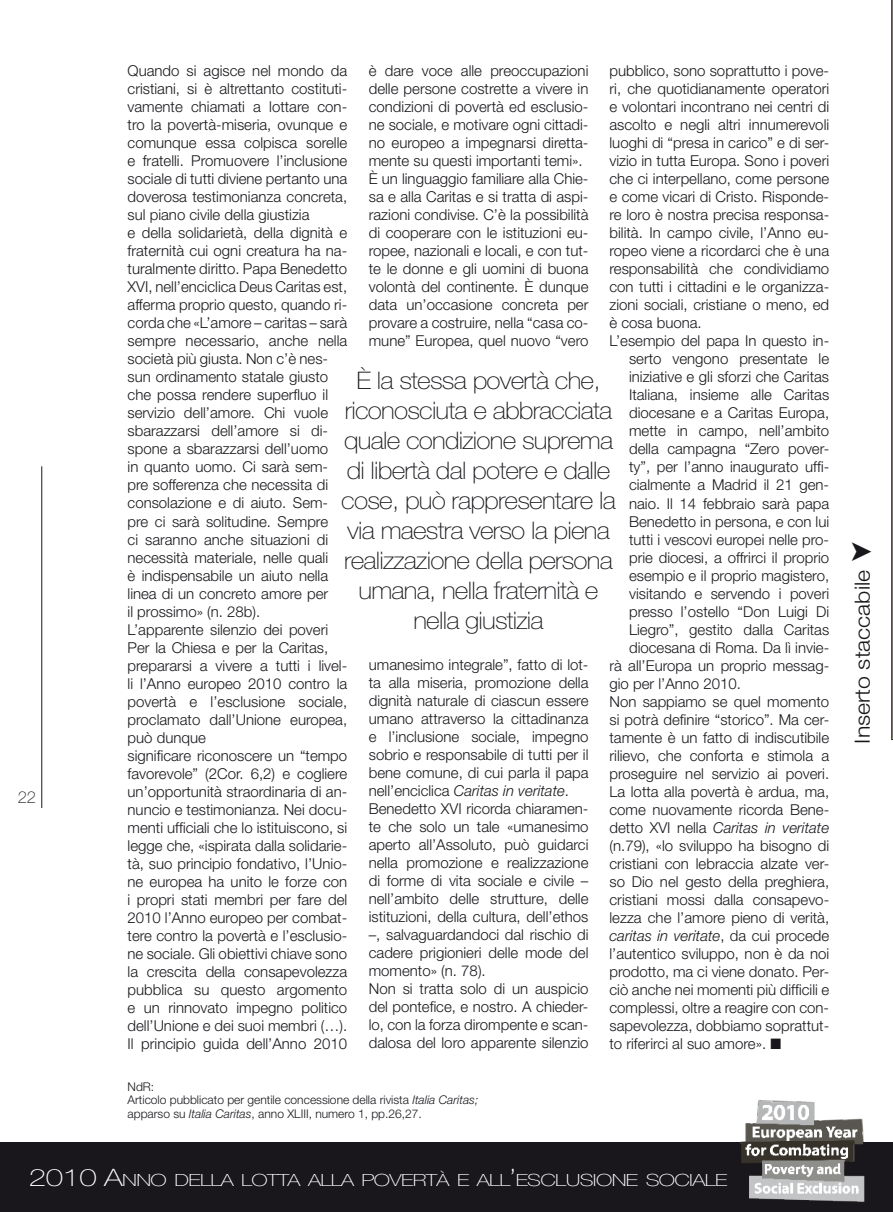
<style>
.page{position:relative;width:893px;height:1212px;background:#fff}
.page>*{position:absolute;margin:0;border:0;box-sizing:border-box;transform-origin:0 0}
.t1{font:100 24.15px/30px "Helvetica Neue";letter-spacing:-.03em;color:#1a171c;text-align:center;scale:1.08 1}
.t2{font:300 21px "Helvetica Neue";color:#1a171c;scale:1.1 1}
.t3{font:100 16.8px "Helvetica Neue";letter-spacing:-.03em;color:#fff;scale:1.3 1}
.t4{font:100 16.5px "Helvetica Neue";color:#1a171c}
.t5{font:300 15px/18px "Helvetica Neue";color:#1a171c}
.t6{font:italic 300 15px "Helvetica Neue";color:#1a171c}
.t7{font:300 12px/13.5px "Helvetica Neue";color:#1a171c}
.s1{font-style:normal}
.s2{font-style:italic}
.s3{font-size:24px}
</style>
<div class="page">
<hr style="left:42px;top:466px;width:1px;height:342px;background:#1a171c">
<svg style="left:891px;top:0;width:2px;height:740px"></svg>
<div style="left:0;top:1142px;width:893px;height:70px;background:#1a171c"></div>
<img style="left:740px;top:1100px;width:125px;height:102px">
<p class="t4" style="left:18px;top:787px;width:20px">22</p>
<p class="t5" style="left:128px;top:62px;width:221px">Quando si agisce nel mondo da cristiani, si è altrettanto costituti&shy;vamente chiamati a lottare con&shy;tro la povertà-miseria, ovunque e comunque essa colpisca sorelle e fratelli. Promuovere l’inclusione sociale di tutti diviene pertanto una doverosa testimonianza concreta, sul piano civile della giustizia<br>e della solidarietà, della dignità e fraternità cui ogni creatura ha na&shy;turalmente diritto. Papa Benedetto<br>XVI, nell’enciclica Deus Caritas est, afferma proprio questo, quando ri&shy;corda che «L’amore – caritas – sarà sempre necessario, anche nella società più giusta. Non c’è nes&shy;sun ordinamento statale giusto che possa rendere superfluo il servizio dell’amore. Chi vuole sbarazzarsi dell’amore si di&shy;spone a sbarazzarsi dell’uomo<br>in quanto uomo. Ci sarà sem&shy;pre sofferenza che necessita di consolazione e di aiuto. Sem&shy;pre ci sarà solitudine. Sempre<br>ci saranno anche situazioni di necessità materiale, nelle quali<br>è indispensabile un aiuto nella linea di un concreto amore per<br>il prossimo» (n. 28b).<br>L’apparente silenzio dei poveri<br>Per la Chiesa e per la Caritas, prepararsi a vivere a tutti i livel&shy;li l’Anno europeo 2010 contro la povertà e l’esclusione sociale, proclamato dall’Unione europea, può dunque<br>significare riconoscere un “tempo favorevole” (2Cor. 6,2) e cogliere un’opportunità straordinaria di an&shy;nuncio e testimonianza. Nei docu&shy;menti ufficiali che lo istituiscono, si legge che, «ispirata dalla solidarie&shy;tà, suo principio fondativo, l’Unio&shy;ne europea ha unito le forze con i propri stati membri per fare del<br>2010 l’Anno europeo per combat&shy;tere contro la povertà e l’esclusio&shy;ne sociale. Gli obiettivi chiave sono la crescita della consapevolezza pubblica su questo argomento e un rinnovato impegno politico dell’Unione e dei suoi membri (…).<br>Il principio guida dell’Anno 2010</p>
<p class="t5" style="left:369px;top:62px;width:221px">è dare voce alle preoccupazioni delle persone costrette a vivere in condizioni di povertà ed esclusio&shy;ne sociale, e motivare ogni cittadi&shy;no europeo a impegnarsi diretta&shy;mente su questi importanti temi».<br>È un linguaggio familiare alla Chie&shy;sa e alla Caritas e si tratta di aspi&shy;razioni condivise. C’è la possibilità di cooperare con le istituzioni eu&shy;ropee, nazionali e locali, e con tut&shy;te le donne e gli uomini di buona volontà del continente. È dunque data un’occasione concreta per provare a costruire, nella “casa co&shy;mune” Europea, quel nuovo “vero</p>
<p class="t5" style="left:609px;top:62px;width:221px">pubblico, sono soprattutto i pove-</p>
<p class="t5" style="left:609px;top:80px;width:221px">ri, che quotidianamente operatori</p>
<p class="t5" style="left:609px;top:98px;width:221px">e volontari incontrano nei centri di</p>
<p class="t5" style="left:609px;top:116px;width:221px">ascolto e negli altri innumerevoli</p>
<p class="t5" style="left:609px;top:134px;width:221px">luoghi di “presa in carico” e di ser-</p>
<p class="t5" style="left:609px;top:152px;width:221px">vizio in tutta Europa. Sono i poveri</p>
<p class="t5" style="left:609px;top:170px;width:221px">che ci interpellano, come persone</p>
<p class="t5" style="left:609px;top:188px;width:221px">e come vicari di Cristo. Risponde-</p>
<p class="t5" style="left:609px;top:206px;width:221px">re loro è nostra precisa responsa-</p>
<p class="t5" style="left:609px;top:224px;width:221px">bilità. In campo civile, l’Anno eu-</p>
<p class="t5" style="left:609px;top:242px;width:221px">ropeo viene a ricordarci che è una</p>
<p class="t5" style="left:609px;top:260px;width:221px">responsabilità che condividiamo</p>
<p class="t5" style="left:609px;top:278px;width:221px">con tutti i cittadini e le organizza-</p>
<p class="t5" style="left:609px;top:296px;width:221px">zioni sociali, cristiane o meno, ed</p>
<p class="t5" style="left:609px;top:314px;width:94px">è cosa buona.</p>
<p class="t5" style="left:609px;top:332px;width:221px">L’esempio del papa In questo in-</p>
<p class="t5" style="left:629px;top:350px;width:202px">serto vengono presentate le</p>
<p class="t5" style="left:629px;top:368px;width:202px">iniziative e gli sforzi che Caritas</p>
<p class="t5" style="left:629px;top:386px;width:202px">Italiana, insieme alle Caritas</p>
<p class="t5" style="left:629px;top:404px;width:202px">diocesane e a Caritas Europa,</p>
<p class="t5" style="left:629px;top:422px;width:202px">mette in campo, nell’ambito</p>
<p class="t5" style="left:629px;top:440px;width:202px">della campagna “Zero pover-</p>
<p class="t5" style="left:629px;top:458px;width:202px">ty”, per l’anno inaugurato uffi-</p>
<p class="t5" style="left:629px;top:476px;width:202px">cialmente a Madrid il 21 gen-</p>
<p class="t5" style="left:629px;top:494px;width:202px">naio. Il 14 febbraio sarà papa</p>
<p class="t5" style="left:629px;top:512px;width:202px">Benedetto in persona, e con lui</p>
<p class="t5" style="left:629px;top:530px;width:202px">tutti i vescovi europei nelle pro-</p>
<p class="t5" style="left:629px;top:548px;width:202px">prie diocesi, a offrirci il proprio</p>
<p class="t5" style="left:629px;top:566px;width:202px">esempio e il proprio magistero,</p>
<p class="t5" style="left:629px;top:584px;width:202px">visitando e servendo i poveri</p>
<p class="t5" style="left:629px;top:602px;width:202px">presso l’ostello “Don Luigi Di</p>
<p class="t5" style="left:629px;top:620px;width:202px">Liegro”, gestito dalla Caritas</p>
<p class="t5" style="left:629px;top:638px;width:202px">diocesana di Roma. Da lì invie-</p>
<p class="t5" style="left:609px;top:656px;width:221px">rà all’Europa un proprio messag-</p>
<p class="t5" style="left:609px;top:674px;width:133px">gio per l’Anno 2010.</p>
<p class="t5" style="left:609px;top:692px;width:221px">Non sappiamo se quel momento</p>
<p class="t5" style="left:609px;top:710px;width:221px">si potrà definire “storico”. Ma cer-</p>
<p class="t5" style="left:609px;top:728px;width:221px">tamente è un fatto di indiscutibile</p>
<p class="t5" style="left:609px;top:746px;width:221px">rilievo, che conforta e stimola a</p>
<p class="t5" style="left:609px;top:764px;width:221px">proseguire nel servizio ai poveri.</p>
<p class="t5" style="left:609px;top:782px;width:221px">La lotta alla povertà è ardua, ma,</p>
<p class="t5" style="left:609px;top:800px;width:221px">come nuovamente ricorda Bene-</p>
<p class="t6" style="left:609px;top:818px;width:221px"><span class="s1">detto XVI nella</span> Caritas in veritate</p>
<p class="t5" style="left:609px;top:836px;width:221px">(n.79), «lo sviluppo ha bisogno di</p>
<p class="t5" style="left:609px;top:854px;width:221px">cristiani con lebraccia alzate ver-</p>
<p class="t5" style="left:609px;top:872px;width:221px">so Dio nel gesto della preghiera,</p>
<p class="t5" style="left:609px;top:890px;width:221px">cristiani mossi dalla consapevo-</p>
<p class="t5" style="left:609px;top:908px;width:221px">lezza che l’amore pieno di verità,</p>
<p class="t6" style="left:609px;top:926px;width:221px">caritas in veritate<span class="s1">, da cui procede</span></p>
<p class="t5" style="left:609px;top:944px;width:221px">l’autentico sviluppo, non è da noi</p>
<p class="t5" style="left:609px;top:962px;width:221px">prodotto, ma ci viene donato. Per-</p>
<p class="t5" style="left:609px;top:980px;width:221px">ciò anche nei momenti più difficili e</p>
<p class="t5" style="left:609px;top:998px;width:221px">complessi, oltre a reagire con con-</p>
<p class="t5" style="left:609px;top:1016px;width:221px">sapevolezza, dobbiamo soprattut-</p>
<p class="t5" style="left:609px;top:1034px;width:158px">to riferirci al suo amore».</p>
<h1 class="t1" style="left:341px;top:366px;width:256px">È la stessa povertà che, riconosciuta e abbracciata quale condizione suprema di libertà dal potere e dalle cose, può rappresentare la via maestra verso la piena realizzazione della persona umana, nella fraternità e nella giustizia</h1>
<p class="t5" style="left:369px;top:655px;width:221px">umanesimo integrale”, fatto di lot&shy;ta alla miseria, promozione della dignità naturale di ciascun essere umano attraverso la cittadinanza e l’inclusione sociale, impegno sobrio e responsabile di tutti per il bene comune, di cui parla il papa nell’enciclica <span class="s2">Caritas in veritate</span>.<br>Benedetto XVI ricorda chiaramen&shy;te che solo un tale «umanesimo aperto all’Assoluto, può guidarci nella promozione e realizzazione di forme di vita sociale e civile – nell’ambito delle strutture, delle istituzioni, della cultura, dell’ethos –, salvaguardandoci dal rischio di cadere prigionieri delle mode del momento» (n. 78).<br>Non si tratta solo di un auspicio del pontefice, e nostro. A chieder&shy;lo, con la forza dirompente e scan&shy;dalosa del loro apparente silenzio</p>
<p class="t7" style="left:128px;top:1079px;width:352px">NdR:<br>Articolo pubblicato per gentile concessione della rivista <span class="s2">Italia Caritas; </span>apparso su <span class="s2">Italia Caritas</span>, anno XLIII, numero 1, pp.26,27.</p>
<p class="t3" style="left:29px;top:1170px;width:539px"><span class="s3">2010 A</span>NNO DELLA LOTTA ALLA POVERTÀ E ALL<span class="s3">’</span>ESCLUSIONE SOCIALE</p>
<h2 class="t2" style="left:850px;top:743px;width:159px;rotate:-90deg">Inserto staccabile</h2>
</div>
